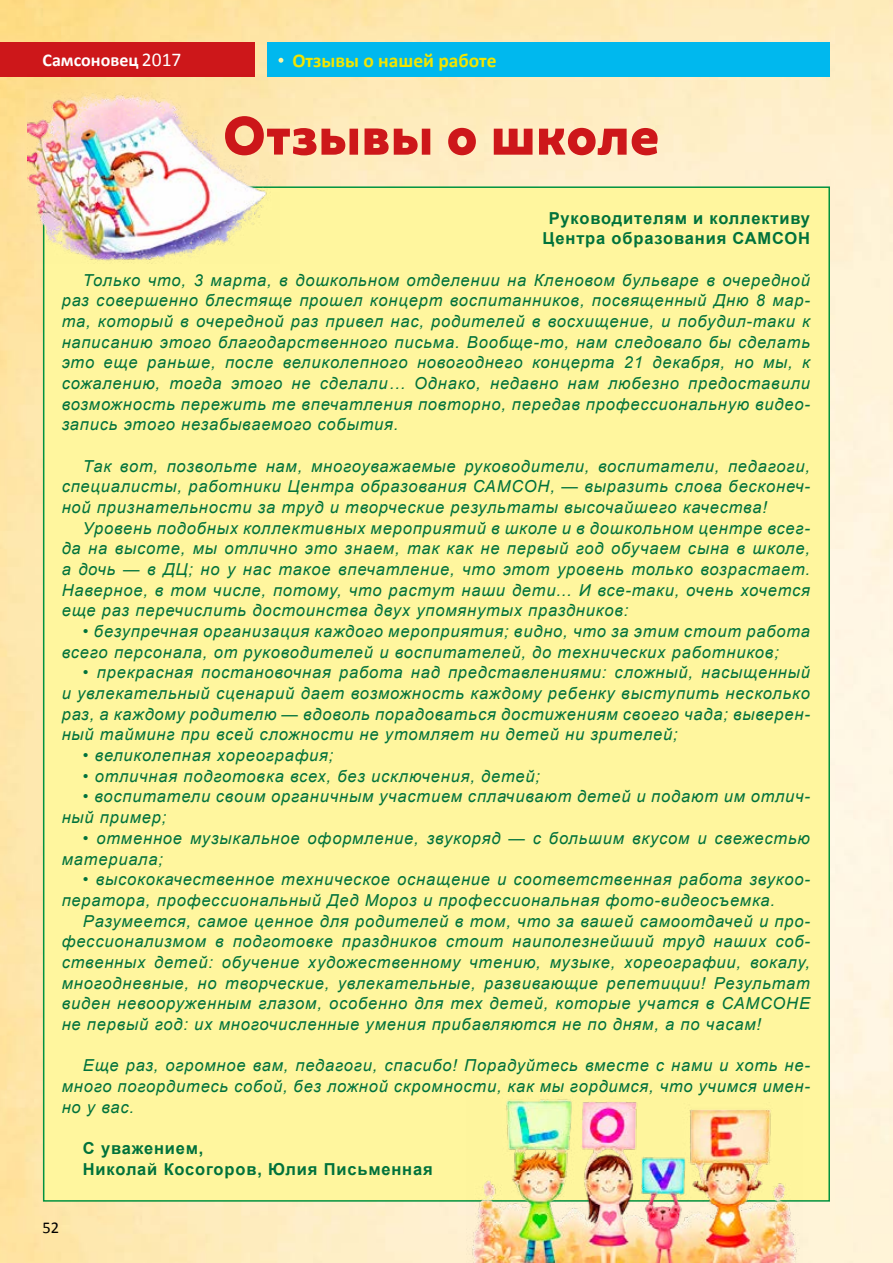
<style>
.page{position:relative;width:893px;height:1263px;background:#fff}
.page>*{position:absolute;margin:0;border:0;box-sizing:border-box;transform-origin:0 0}
.t1{font:900 54px "Intro";color:#cd171a}
.t2{font:700 19.5px "Calibri";color:#f2e500}
.t3{font:700 18px "Calibri";color:#fff}
.t4{font:italic 16.5px/20.7px "Arial";letter-spacing:.05em;color:#00723b;text-align:justify}
.t5{font:700 16.5px/20.7px "Arial";letter-spacing:.05em;color:#00723b;text-align:center}
.t6{font:16.5px "Calibri";color:#000}
.s1{font-weight:400;font-size:19.5px}
</style>
<div class="page">
<img style="left:0;top:0;width:893px;height:1263px">
<div style="left:0;top:42px;width:255px;height:35px;background:#cd171a"></div>
<div style="left:267px;top:42px;width:562px;height:35px;background:#00b8ee"></div>
<svg style="left:279px;top:58px;width:4px;height:5px"></svg>
<div style="left:43px;top:186px;width:787px;height:1016px;background:#fff69e;border:2px solid #009240"></div>
<img style="left:467px;top:1099px;width:335px;height:164px">
<img style="left:27px;top:75px;width:252px;height:189px">
<p class="t3" style="left:43px;top:47px;width:140px">Самсоновец <span class="s1">2017</span></p>
<p class="t2" style="left:292px;top:46px;width:206px">Отзывы о нашей работе</p>
<h1 class="t1" style="left:223px;top:100px;width:438px">Отзывы о школе</h1>
<p class="t5" style="left:542px;top:208px;width:269px">Руководителям и коллективу<br>Центра образования САМСОН</p>
<p class="t4" style="left:62px;top:270px;width:750px;text-indent:21px">Только что, 3 марта, в дошкольном отделении на Кленовом бульваре в очередной раз совершенно блестяще прошел концерт воспитанников, посвященный Дню 8 мар&shy;та, который в очередной раз привел нас, родителей в восхищение, и побудил-таки к написанию этого благодарственного письма. Вообще-то, нам следовало бы сделать это еще раньше, после великолепного новогоднего концерта 21 декабря, но мы, к сожалению, тогда этого не сделали… Однако, недавно нам любезно предоставили возможность пережить те впечатления повторно, передав профессиональную видео&shy;запись этого незабываемого события.</p>
<p class="t4" style="left:62px;top:456px;width:750px;text-indent:21px">Так вот, позвольте нам, многоуважаемые руководители, воспитатели, педагоги, специалисты, работники Центра образования САМСОН, — выразить слова бесконеч&shy;ной признательности за труд и творческие результаты высочайшего качества!</p>
<p class="t4" style="left:62px;top:518px;width:750px;text-indent:21px">Уровень подобных коллективных мероприятий в школе и в дошкольном центре всег&shy;да на высоте, мы отлично это знаем, так как не первый год обучаем сына в школе, а дочь — в ДЦ; но у нас такое впечатление, что этот уровень только возрастает.<br>Наверное, в том числе, потому, что растут наши дети... И все-таки, очень хочется еще раз перечислить достоинства двух упомянутых праздников:</p>
<p class="t4" style="left:62px;top:621px;width:750px;text-indent:21px">• безупречная организация каждого мероприятия; видно, что за этим стоит работа всего персонала, от руководителей и воспитателей, до технических работников;</p>
<p class="t4" style="left:62px;top:662px;width:750px;text-indent:21px">• прекрасная постановочная работа над представлениями: сложный, насыщенный и увлекательный сценарий дает возможность каждому ребенку выступить несколько раз, а каждому родителю — вдоволь порадоваться достижениям своего чада; выверен&shy;ный тайминг при всей сложности не утомляет ни детей ни зрителей;</p>
<p class="t4" style="left:83px;top:745px;width:252px">• великолепная хореография;</p>
<p class="t4" style="left:83px;top:766px;width:459px">• отличная подготовка всех, без исключения, детей;</p>
<p class="t4" style="left:62px;top:786px;width:750px;text-indent:21px">• воспитатели своим органичным участием сплачивают детей и подают им отлич&shy;ный пример;</p>
<p class="t4" style="left:62px;top:828px;width:750px;text-indent:21px">• отменное музыкальное оформление, звукоряд — с большим вкусом и свежестью материала;</p>
<p class="t4" style="left:62px;top:869px;width:750px;text-indent:21px">• высококачественное техническое оснащение и соответственная работа звукоо&shy;ператора, профессиональный Дед Мороз и профессиональная фото-видеосъемка.</p>
<p class="t4" style="left:62px;top:911px;width:750px;text-indent:21px">Разумеется, самое ценное для родителей в том, что за вашей самоотдачей и про&shy;фессионализмом в подготовке праздников стоит наиполезнейший труд наших соб&shy;ственных детей: обучение художественному чтению, музыке, хореографии, вокалу, многодневные, но творческие, увлекательные, развивающие репетиции! Результат виден невооруженным глазом, особенно для тех детей, которые учатся в САМСОНЕ не первый год: их многочисленные умения прибавляются не по дням, а по часам!</p>
<p class="t4" style="left:62px;top:1055px;width:750px;text-indent:21px">Еще раз, огромное вам, педагоги, спасибо! Порадуйтесь вместе с нами и хоть не&shy;много погордитесь собой, без ложной скромности, как мы гордимся, что учимся имен&shy;но у вас.</p>
<p class="t5" style="left:83px;top:1138px;width:351px;text-align:left">С уважением,<br>Николай Косогоров, Юлия Письменная</p>
<p class="t6" style="left:43px;top:1216px;width:18px">52</p>
</div>
